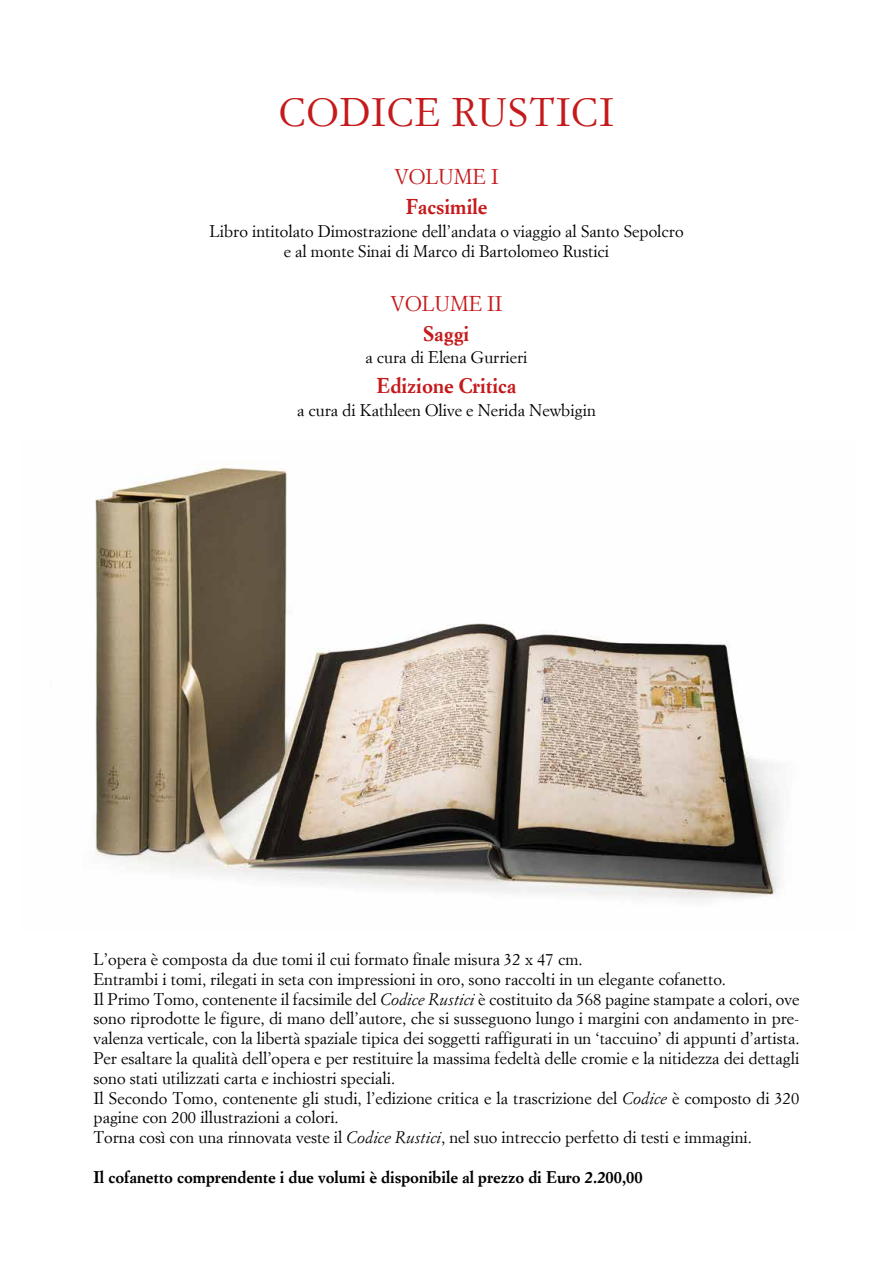
<style>
.page{position:relative;width:893px;height:1263px;background:#fff}
.page>*{position:absolute;margin:0;border:0;box-sizing:border-box;transform-origin:0 0}
.t1{font:39px "Simoncini Garamond";letter-spacing:.03em;color:#c51a1b}
.t2{font:700 21px "Simoncini Garamond";color:#c51a1b}
.t3{font:21px "Simoncini Garamond";color:#c51a1b}
.t4{font:16.5px/19.8px "Simoncini Garamond";color:#000;text-align:center}
.t5{font:700 16.5px "Simoncini Garamond";color:#000}
.s1{font-style:italic}
</style>
<div class="page">
<img style="left:95px;top:463px;width:686px;height:437px">
<h1 class="t1" style="left:279px;top:88px;width:336px">CODICE RUSTICI</h1>
<p class="t3" style="left:394px;top:164px;width:106px">VOLUME I</p>
<p class="t2" style="left:406px;top:194px;width:83px">Facsimile</p>
<p class="t4" style="left:209px;top:221px;width:476px">Libro intitolato Dimostrazione dell’andata o viaggio al Santo Sepolcro e al monte Sinai di Marco di Bartolomeo Rustici</p>
<p class="t3" style="left:391px;top:290px;width:113px">VOLUME II</p>
<p class="t2" style="left:424px;top:320px;width:47px">Saggi</p>
<p class="t4" style="left:365px;top:347px;width:163px">a cura di Elena Gurrieri</p>
<p class="t2" style="left:377px;top:372px;width:141px">Edizione Critica</p>
<p class="t4" style="left:297px;top:400px;width:300px">a cura di Kathleen Olive e Nerida Newbigin</p>
<p class="t4" style="left:94px;top:949px;width:707px;text-align:left">L’opera è composta da due tomi il cui formato finale misura 32 x 47 cm.<br>Entrambi i tomi, rilegati in seta con impressioni in oro, sono raccolti in un elegante cofanetto.<br>Il Primo Tomo, contenente il facsimile del <span class="s1">Codice Rustici</span> è costituito da 568 pagine stampate a colori, ove sono riprodotte le figure, di mano dell’autore, che si susseguono lungo i margini con andamento in pre&shy;valenza verticale, con la libertà spaziale tipica dei soggetti raffigurati in un ‘taccuino’ di appunti d’artista.<br>Per esaltare la qualità dell’opera e per restituire la massima fedeltà delle cromie e la nitidezza dei dettagli sono stati utilizzati carta e inchiostri speciali.<br>Il Secondo Tomo, contenente gli studi, l’edizione critica e la trascrizione del <span class="s1">Codice</span> è composto di 320 pagine con 200 illustrazioni a colori.<br>Torna così con una rinnovata veste il <span class="s1">Codice Rustici</span>, nel suo intreccio perfetto di testi e immagini.</p>
<p class="t5" style="left:94px;top:1166px;width:551px">Il cofanetto comprendente i due volumi è disponibile al prezzo di Euro 2.200,00</p>
</div>
